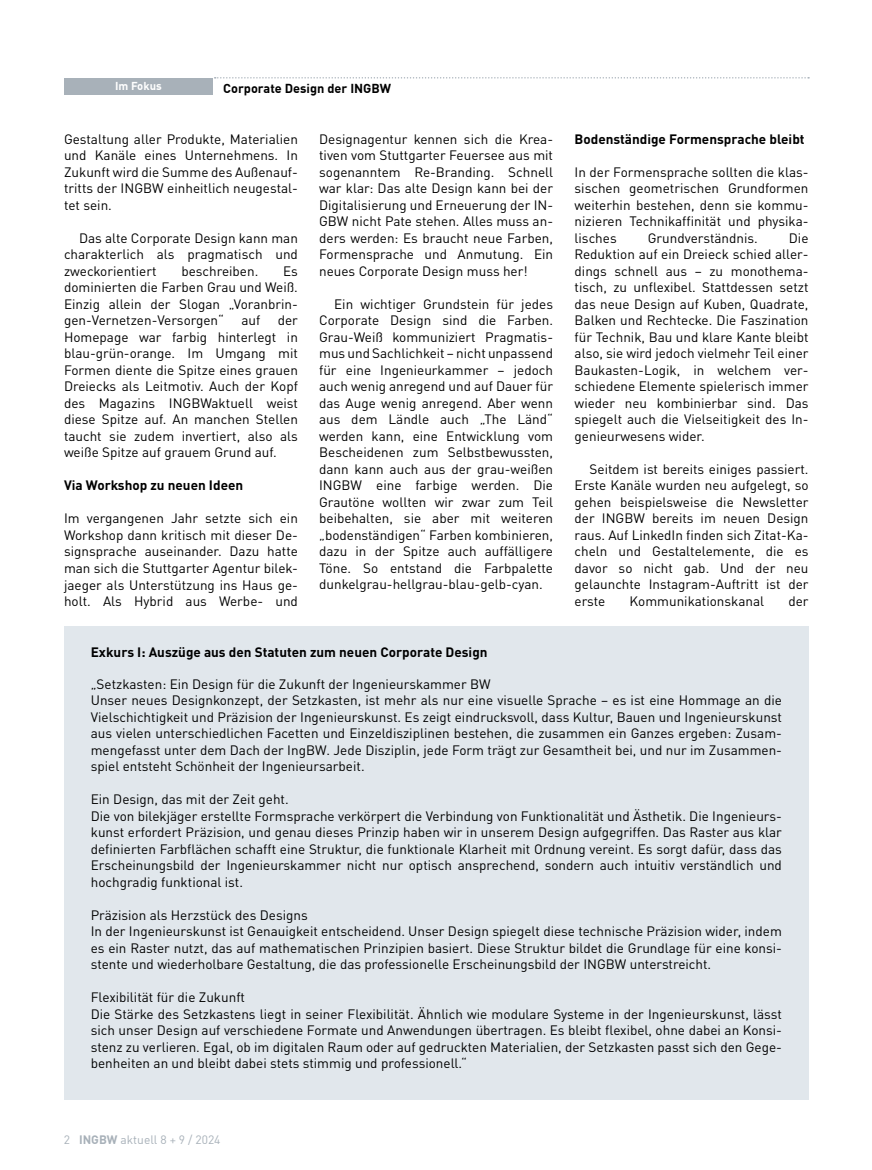
<style>
.page{position:relative;width:872px;height:1170px;background:#fff}
.page>*{position:absolute;margin:0;border:0;box-sizing:border-box;transform-origin:0 0}
.t1{font:13.5px/16.5px "DINOT";color:#000;text-align:justify}
.t2{font:700 13.5px "DINOT";color:#000}
.t3{font:700 12.75px "DIN Offc";color:#000}
.t4{font:12px "DIN Offc";color:#a8b1b9}
.t5{font:700 11.25px "DIN Offc";color:#fff}
.s1{font-weight:700}
</style>
<div class="page">
<div style="left:64px;top:78px;width:149px;height:17px;background:#a8b1b9"></div>
<svg style="left:215px;top:77px;width:594px;height:2px"></svg>
<div style="left:64px;top:626px;width:744px;height:473px;background:#e1e7ec"></div>
<p class="t5" style="left:115px;top:81px;width:48px">Im Fokus</p>
<p class="t3" style="left:223px;top:82px;width:169px">Corporate Design der INGBW</p>
<p class="t1" style="left:64px;top:131px;width:235px">Gestaltung aller Produkte, Materialien und Kanäle eines Unternehmens. In Zukunft wird die Summe des Außenauf&shy;tritts der INGBW einheitlich neugestal&shy;tet sein.</p>
<p class="t1" style="left:64px;top:230px;width:235px;text-indent:15px">Das alte Corporate Design kann man charakterlich als pragmatisch und zweckorientiert</p>
<p class="t1" style="left:319px;top:131px;width:235px">Designagentur kennen sich die Krea&shy;tiven vom Stuttgarter Feuersee aus mit sogenanntem Re-Branding. Schnell war klar: Das alte Design kann bei der Digitalisierung und Erneuerung der IN-GBW nicht Pate stehen. Alles muss an&shy;ders werden: Es braucht neue Farben, Formensprache und Anmutung. Ein neues Corporate Design muss her!</p>
<p class="t1" style="left:319px;top:296px;width:235px;text-indent:15px">Ein wichtiger Grundstein für jedes Corporate Design sind die Farben.<br>Grau-Weiß kommuniziert Pragmatis&shy;mus und Sachlichkeit – nicht unpassend für eine Ingenieurkammer – jedoch auch wenig anregend und auf Dauer für das Auge wenig anregend. Aber wenn aus dem Ländle auch „The Länd“ werden kann, eine Entwicklung vom Bescheidenen zum Selbstbewussten, dann kann auch aus der grau-weißen INGBW eine farbige werden. Die Grautöne wollten wir zwar zum Teil beibehalten, sie aber mit weiteren „bodenständigen“ Farben kombinieren, dazu in der Spitze auch auffälligere Töne. So entstand die Farbpalette dunkelgrau-hellgrau-blau-gelb-cyan.</p>
<p class="t1" style="left:181px;top:263px;width:78px">beschreiben.</p>
<p class="t1" style="left:64px;top:263px;width:235px;text-indent:219px">Es dominierten die Farben Grau und Weiß.<br>Einzig allein der Slogan „Voranbrin&shy;gen-Vernetzen-Versorgen“</p>
<p class="t1" style="left:241px;top:313px;width:20px">auf</p>
<p class="t1" style="left:64px;top:313px;width:235px;text-indent:214px">der Homepage war farbig hinterlegt in blau-grün-orange. Im Umgang mit Formen diente die Spitze eines grauen Dreiecks als Leitmotiv. Auch der Kopf des Magazins INGBWaktuell weist diese Spitze auf. An manchen Stellen taucht sie zudem invertiert, also als weiße Spitze auf grauem Grund auf.</p>
<p class="t2" style="left:64px;top:479px;width:181px">Via Workshop zu neuen Ideen</p>
<p class="t1" style="left:64px;top:511px;width:235px">Im vergangenen Jahr setzte sich ein Workshop dann kritisch mit dieser De&shy;signsprache auseinander. Dazu hatte man sich die Stuttgarter Agentur bilek&shy;jaeger als Unterstützung ins Haus ge&shy;holt. Als Hybrid aus Werbe- und</p>
<p class="t2" style="left:574px;top:133px;width:231px">Bodenständige Formensprache bleibt</p>
<p class="t1" style="left:574px;top:164px;width:235px">In der Formensprache sollten die klas&shy;sischen geometrischen Grundformen weiterhin bestehen, denn sie kommu&shy;nizieren Technikaffinität und physika&shy;lisches</p>
<p class="t1" style="left:648px;top:230px;width:111px">Grundverständnis.</p>
<p class="t1" style="left:574px;top:230px;width:235px;text-indent:214px">Die Reduktion auf ein Dreieck schied aller&shy;dings schnell aus – zu monothema&shy;tisch, zu unflexibel. Stattdessen setzt das neue Design auf Kuben, Quadrate, Balken und Rechtecke. Die Faszination für Technik, Bau und klare Kante bleibt also, sie wird jedoch vielmehr Teil einer Baukasten-Logik, in welchem ver&shy;schiedene Elemente spielerisch immer wieder neu kombinierbar sind. Das spiegelt auch die Vielseitigkeit des In&shy;genieurwesens wider.</p>
<p class="t1" style="left:574px;top:461px;width:235px;text-indent:15px">Seitdem ist bereits einiges passiert.<br>Erste Kanäle wurden neu aufgelegt, so gehen beispielsweise die Newsletter der INGBW bereits im neuen Design raus. Auf LinkedIn finden sich Zitat-Ka&shy;cheln und Gestaltelemente, die es davor so nicht gab. Und der neu gelaunchte Instagram-Auftritt ist der erste</p>
<p class="t1" style="left:629px;top:593px;width:136px">Kommunikationskanal</p>
<p class="t1" style="left:788px;top:593px;width:22px">der</p>
<p class="t2" style="left:91px;top:645px;width:398px">Exkurs I: Auszüge aus den Statuten zum neuen Corporate Design</p>
<p class="t1" style="left:91px;top:676px;width:692px;text-align:left">„Setzkasten: Ein Design für die Zukunft der Ingenieurskammer BW<br>Unser neues Designkonzept, der Setzkasten, ist mehr als nur eine visuelle Sprache – es ist eine Hommage an die Vielschichtigkeit und Präzision der Ingenieurskunst. Es zeigt eindrucksvoll, dass Kultur, Bauen und Ingenieurskunst aus vielen unterschiedlichen Facetten und Einzeldisziplinen bestehen, die zusammen ein Ganzes ergeben: Zusam&shy;mengefasst unter dem Dach der IngBW. Jede Disziplin, jede Form trägt zur Gesamtheit bei, und nur im Zusammen&shy;spiel entsteht Schönheit der Ingenieursarbeit.</p>
<p class="t1" style="left:91px;top:791px;width:692px;text-align:left">Ein Design, das mit der Zeit geht.<br>Die von bilekjäger erstellte Formsprache verkörpert die Verbindung von Funktionalität und Ästhetik. Die Ingenieurs&shy;kunst erfordert Präzision, und genau dieses Prinzip haben wir in unserem Design aufgegriffen. Das Raster aus klar definierten Farbflächen schafft eine Struktur, die funktionale Klarheit mit Ordnung vereint. Es sorgt dafür, dass das Erscheinungsbild der Ingenieurskammer nicht nur optisch ansprechend, sondern auch intuitiv verständlich und hochgradig funktional ist.</p>
<p class="t1" style="left:91px;top:907px;width:692px;text-align:left">Präzision als Herzstück des Designs<br>In der Ingenieurskunst ist Genauigkeit entscheidend. Unser Design spiegelt diese technische Präzision wider, indem es ein Raster nutzt, das auf mathematischen Prinzipien basiert. Diese Struktur bildet die Grundlage für eine konsi&shy;stente und wiederholbare Gestaltung, die das professionelle Erscheinungsbild der INGBW unterstreicht.</p>
<p class="t1" style="left:91px;top:989px;width:692px;text-align:left">Flexibilität für die Zukunft<br>Die Stärke des Setzkastens liegt in seiner Flexibilität. Ähnlich wie modulare Systeme in der Ingenieurskunst, lässt sich unser Design auf verschiedene Formate und Anwendungen übertragen. Es bleibt flexibel, ohne dabei an Konsi&shy;stenz zu verlieren. Egal, ob im digitalen Raum oder auf gedruckten Materialien, der Setzkasten passt sich den Gege&shy;benheiten an und bleibt dabei stets stimmig und professionell.“</p>
<p class="t4" style="left:64px;top:1132px;width:158px">2 <span class="s1">INGBW</span> aktuell 8 + 9 / 2024</p>
</div>
